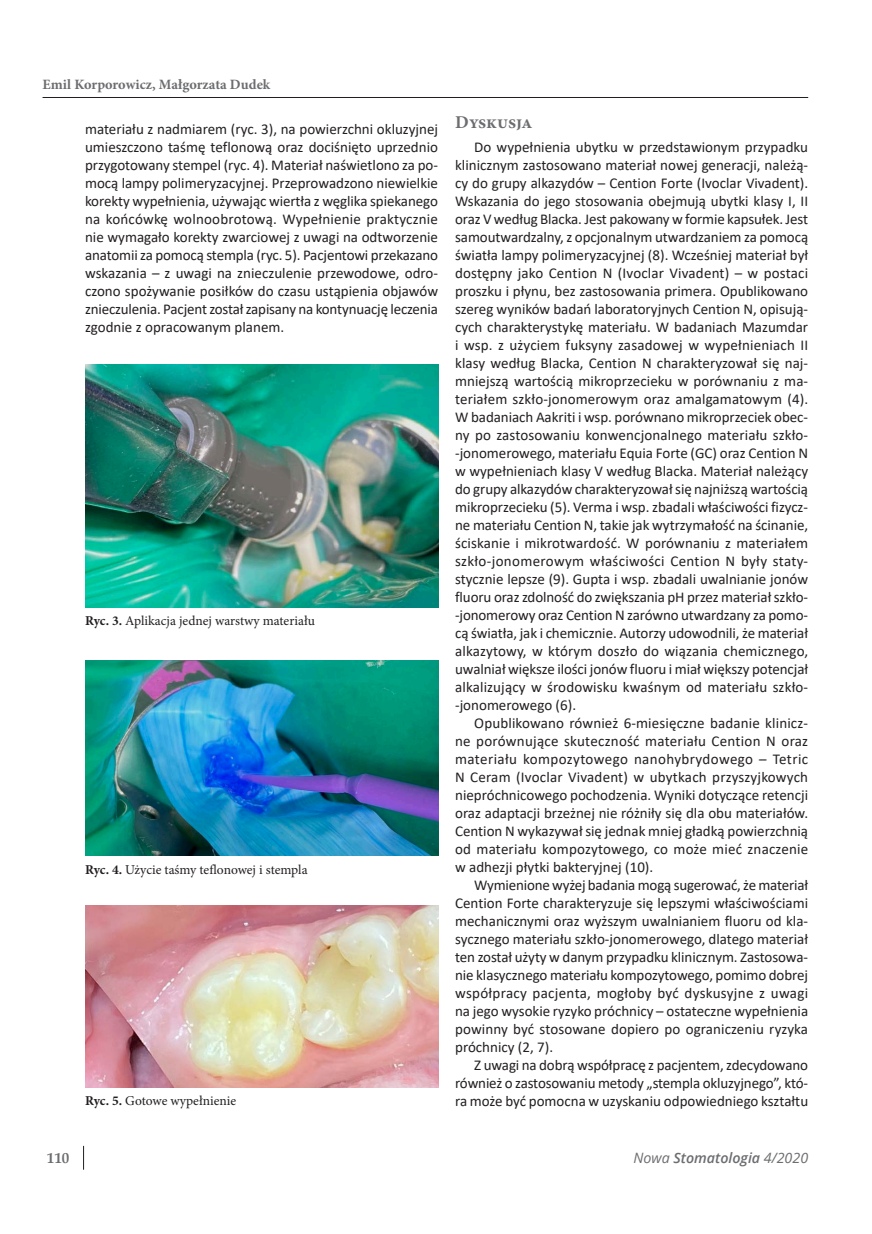
<style>
.page{position:relative;width:872px;height:1234px;background:#fff}
.page>*{position:absolute;margin:0;border:0;box-sizing:border-box;transform-origin:0 0}
.t1{font:700 18px "Minion Pro";letter-spacing:-.005em;color:#6c6d70}
.t2{font:15px/18px "Calibri";color:#231f20;text-align:justify}
.t3{font:700 15px "Palatino Linotype";color:#6c6d70}
.t4{font:700 14.25px "Minion Pro";color:#6c6d70}
.t5{font:italic 600 14.25px "Open Sans";color:#6c6d70}
.t6{font:13.5px "Minion Pro";color:#231f20}
.s1{font-weight:700}
.s2{font-weight:400}
</style>
<div class="page">
<hr style="left:43px;top:97px;width:765px;height:1px;background:#231f20">
<svg style="left:83px;top:1145px;width:1px;height:24px"></svg>
<img style="left:85px;top:364px;width:353px;height:243px">
<img style="left:85px;top:660px;width:353px;height:195px">
<img style="left:85px;top:905px;width:353px;height:181px">
<p class="t4" style="left:43px;top:74px;width:229px">Emil Korporowicz, Małgorzata Dudek</p>
<p class="t2" style="left:85px;top:119px;width:354px">materiału z nadmiarem (ryc. 3), na powierzchni okluzyjnej umieszczono taśmę teflonową oraz dociśnięto uprzednio przygotowany stempel (ryc. 4). Materiał naświetlono za po&shy;mocą lampy polimeryzacyjnej. Przeprowadzono niewielkie korekty wypełnienia, używając wiertła z węglika spiekanego na końcówkę wolnoobrotową. Wypełnienie praktycznie nie wymagało korekty zwarciowej z uwagi na odtworzenie anatomii za pomocą stempla (ryc. 5). Pacjentowi przekazano wskazania – z uwagi na znieczulenie przewodowe, odro&shy;czono spożywanie posiłków do czasu ustąpienia objawów znieczulenia. Pacjent został zapisany na kontynuację leczenia zgodnie z opracowanym planem.</p>
<p class="t6" style="left:85px;top:612px;width:231px"><span class="s1">Ryc. 3.</span> Aplikacja jednej warstwy materiału</p>
<p class="t6" style="left:85px;top:860px;width:224px"><span class="s1">Ryc. 4.</span> Użycie taśmy teflonowej i stempla</p>
<p class="t6" style="left:85px;top:1091px;width:153px"><span class="s1">Ryc. 5.</span> Gotowe wypełnienie</p>
<p class="t1" style="left:455px;top:109px;width:79px">Dyskusja</p>
<p class="t2" style="left:455px;top:137px;width:354px;text-indent:19px">Do wypełnienia ubytku w przedstawionym przypadku klinicznym zastosowano materiał nowej generacji, należą&shy;cy do grupy alkazydów – Cention Forte (Ivoclar Vivadent).<br>Wskazania do jego stosowania obejmują ubytki klasy I, II oraz V według Blacka. Jest pakowany w formie kapsułek. Jest samoutwardzalny, z opcjonalnym utwardzaniem za pomocą światła lampy polimeryzacyjnej (8). Wcześniej materiał był dostępny jako Cention N (Ivoclar Vivadent) – w postaci proszku i płynu, bez zastosowania primera. Opublikowano szereg wyników badań laboratoryjnych Cention N, opisują&shy;cych charakterystykę materiału. W badaniach Mazumdar i wsp. z użyciem fuksyny zasadowej w wypełnieniach II klasy według Blacka, Cention N charakteryzował się naj&shy;mniejszą wartością mikroprzecieku w porównaniu z ma&shy;teriałem szkło-jonomerowym oraz amalgamatowym (4).<br>W badaniach Aakriti i wsp. porównano mikroprzeciek obec&shy;ny po zastosowaniu konwencjonalnego materiału szkło--jonomerowego, materiału Equia Forte (GC) oraz Cention N w wypełnieniach klasy V według Blacka. Materiał należący do grupy alkazydów charakteryzował się najniższą wartością mikroprzecieku (5). Verma i wsp. zbadali właściwości fizycz&shy;ne materiału Cention N, takie jak wytrzymałość na ścinanie, ściskanie i mikrotwardość. W porównaniu z materiałem szkło-jonomerowym właściwości Cention N były staty&shy;stycznie lepsze (9). Gupta i wsp. zbadali uwalnianie jonów fluoru oraz zdolność do zwiększania pH przez materiał szkło--jonomerowy oraz Cention N zarówno utwardzany za pomo&shy;cą światła, jak i chemicznie. Autorzy udowodnili, że materiał alkazytowy, w którym doszło do wiązania chemicznego, uwalniał większe ilości jonów fluoru i miał większy potencjał alkalizujący w środowisku kwaśnym od materiału szkło--jonomerowego (6).</p>
<p class="t2" style="left:455px;top:713px;width:354px;text-indent:19px">Opublikowano również 6-miesięczne badanie klinicz&shy;ne porównujące skuteczność materiału Cention N oraz materiału kompozytowego nanohybrydowego – Tetric N Ceram (Ivoclar Vivadent) w ubytkach przyszyjkowych niepróchnicowego pochodzenia. Wyniki dotyczące retencji oraz adaptacji brzeżnej nie różniły się dla obu materiałów.<br>Cention N wykazywał się jednak mniej gładką powierzchnią od materiału kompozytowego, co może mieć znaczenie w adhezji płytki bakteryjnej (10).</p>
<p class="t2" style="left:455px;top:875px;width:354px;text-indent:19px">Wymienione wyżej badania mogą sugerować, że materiał Cention Forte charakteryzuje się lepszymi właściwościami mechanicznymi oraz wyższym uwalnianiem fluoru od kla&shy;sycznego materiału szkło-jonomerowego, dlatego materiał ten został użyty w danym przypadku klinicznym. Zastosowa&shy;nie klasycznego materiału kompozytowego, pomimo dobrej współpracy pacjenta, mogłoby być dyskusyjne z uwagi na jego wysokie ryzyko próchnicy – ostateczne wypełnienia powinny być stosowane dopiero po ograniczeniu ryzyka próchnicy (2, 7).</p>
<p class="t2" style="left:455px;top:1055px;width:354px;text-indent:19px">Z uwagi na dobrą współpracę z pacjentem, zdecydowano również o zastosowaniu metody „stempla okluzyjnego”, któ&shy;ra może być pomocna w uzyskaniu odpowiedniego kształtu</p>
<p class="t3" style="left:47px;top:1146px;width:24px">110</p>
<p class="t5" style="left:633px;top:1147px;width:176px"><span class="s2">Nowa</span> Stomatologia <span class="s2">4/2020</span></p>
</div>
